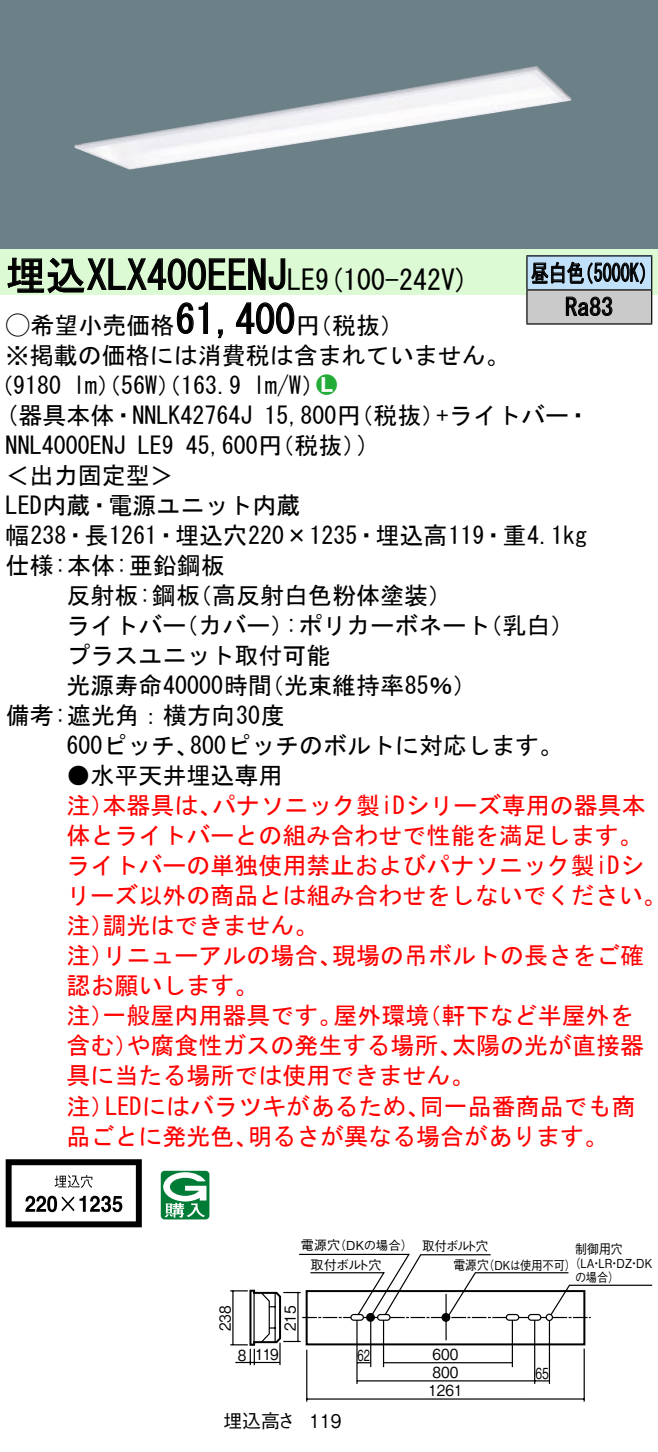
<style>
.page{position:relative;width:658px;height:1452px;background:#fff}
.page>*{position:absolute;margin:0;border:0;box-sizing:border-box;transform-origin:0 0}
.t1{font:40px "MS Gothic";color:#000}
.t2{font:28px "MS Gothic";color:#000}
.t3{font:24px/30.4px "MS Gothic";color:#000}
.t4{font:24px/30px "MS Gothic";color:#f00}
.t5{font:24px/34px "MS Gothic";color:#000;scale:.75 1}
.t6{font:24px "Ford Classification 1";color:#23ac38}
.t7{font:18.8px "Gothic BBB Pro Medium 90 pv RKSJ H";color:#000}
.t8{font:18.8px "Gothic BBB Pro Medium 90 pv RKSJ H";color:#000;scale:.9 1}
.t9{font:15.2px "Gothic BBB Pro Medium 90 pv RKSJ H";color:#000;scale:.9 1}
.t10{font:15.2px "Gothic BBB Pro Medium 90 pv RKSJ H";color:#000;scale:.65 1}
.t11{font:15.2px "Gothic BBB Pro Medium 90 pv RKSJ H";color:#000;scale:.7 1}
.t12{font:13.2px "Gothic BBB Pro Medium 90 pv RKSJ H";letter-spacing:-.02em;color:#000}
.t13{font:13.2px "Gothic BBB Pro Medium 90 pv RKSJ H";letter-spacing:-.02em;color:#000;scale:.9 1}
.t14{font:13.2px "Gothic BBB Pro Medium 90 pv RKSJ H";letter-spacing:-.02em;color:#000;scale:.95 1}
.t15{font:12.4px/14px "Gothic BBB Pro Medium 90 pv RKSJ H";color:#000;text-align:center;scale:.9 1}
.t16{font:12.4px "Gothic BBB Pro Medium 90 pv RKSJ H";color:#000}
.s1{font-size:28px}
.s2{font-family:"Ford Classification 1"}
.s3{color:#fff}
</style>
<div class="page">
<div style="left:0;top:0;width:658px;height:249px;background:#6c8087"></div>
<img style="left:74px;top:66px;width:497px;height:104px">
<div style="left:0;top:249px;width:658px;height:46px;background:#dcfad4"></div>
<svg style="left:7px;top:257px;width:279px;height:37px"></svg>
<svg style="left:176px;top:302px;width:32px;height:32px"></svg>
<svg style="left:218px;top:329px;width:5px;height:10px"></svg>
<svg style="left:236px;top:302px;width:59px;height:32px"></svg>
<svg style="left:6px;top:1159px;width:136px;height:67px"></svg>
<svg style="left:161px;top:1170px;width:48px;height:49px"></svg>
<div style="left:527px;top:256px;width:124px;height:34px;background:#c1e1fa"></div>
<div style="left:527px;top:290px;width:124px;height:34px;background:#cacaca"></div>
<hr style="left:526px;top:255px;width:126px;height:1px;background:#000">
<hr style="left:526px;top:256px;width:1px;height:33px;background:#000">
<hr style="left:651px;top:256px;width:1px;height:33px;background:#000">
<hr style="left:526px;top:289px;width:126px;height:1px;background:#000">
<hr style="left:526px;top:290px;width:1px;height:33px;background:#000">
<hr style="left:651px;top:290px;width:1px;height:33px;background:#000">
<hr style="left:526px;top:323px;width:126px;height:1px;background:#000">
<svg style="left:531px;top:261px;width:114px;height:23px"></svg>
<svg style="left:565px;top:296px;width:47px;height:20px"></svg>
<hr style="left:583px;top:1348px;width:2px;height:53px;background:#000">
<hr style="left:306px;top:1349px;width:1px;height:52px;background:#000">
<hr style="left:357px;top:1379px;width:192px;height:2px;background:#000">
<hr style="left:307px;top:1397px;width:277px;height:2px;background:#000">
<hr style="left:534px;top:1319px;width:1px;height:64px;background:#000">
<hr style="left:356px;top:1319px;width:1px;height:64px;background:#000">
<hr style="left:370px;top:1320px;width:1px;height:46px;background:#000">
<hr style="left:383px;top:1319px;width:1px;height:47px;background:#000">
<hr style="left:511px;top:1319px;width:2px;height:47px;background:#000">
<hr style="left:548px;top:1320px;width:2px;height:63px;background:#000">
<svg style="left:230px;top:1253px;width:422px;height:111px"></svg>
<h1 class="t1" style="left:6px;top:255px;width:311px">埋込XLX400EENJ<span class="s1">LE</span></h1>
<p class="t3" style="left:296px;top:310px;width:109px">（円税抜(</p>
<p class="t2" style="left:315px;top:265px;width:155px">(9 100-242 (V</p>
<h1 class="t1" style="left:175px;top:299px;width:121px">61,400</h1>
<p class="t3" style="left:6px;top:310px;width:505px"><span class="s2">A</span>希望小売価格<br>※掲載の価格には消費税は含まれていません。</p>
<p class="t6" style="left:316px;top:372px;width:22px">2<span class="s3">7</span></p>
<p class="t3" style="left:253px;top:370px;width:73px">l m (W/</p>
<p class="t3" style="left:-11px;top:370px;width:74px">（9180</p>
<p class="t3" style="left:73px;top:370px;width:170px">lm）（56 ）（W 163.9</p>
<p class="t5" style="left:565px;top:256px;width:65px;text-indent:-34px">昼白色<br>Ra83</p>
<p class="t5" style="left:575px;top:256px;width:109px">（5000 (K</p>
<p class="t3" style="left:6px;top:400px;width:248px">(器具本体・NNLK42764J</p>
<p class="t3" style="left:436px;top:400px;width:155px">+ライトバー・</p>
<p class="t3" style="left:264px;top:400px;width:182px">15,800 （円税抜）</p>
<p class="t3" style="left:186px;top:430px;width:182px">45,600 （円税抜(</p>
<p class="t3" style="left:357px;top:430px;width:13px">(</p>
<p class="t3" style="left:6px;top:430px;width:121px">NNL4000ENJ</p>
<p class="t3" style="left:6px;top:460px;width:169px">＜出力固定型&lt;</p>
<p class="t3" style="left:6px;top:490px;width:296px">LED内蔵・電源ユニット内蔵</p>
<p class="t3" style="left:6px;top:520px;width:583px">幅238・長1261・埋込穴220×1235・埋込高119・重4.1kg</p>
<p class="t3" style="left:6px;top:550px;width:220px">仕様:本体:亜鉛鋼板</p>
<p class="t3" style="left:188px;top:580px;width:266px">（高反射白色粉体塗装(</p>
<p class="t3" style="left:138px;top:430px;width:37px">LE9</p>
<p class="t3" style="left:66px;top:580px;width:135px">反射板:鋼板</p>
<p class="t3" style="left:285px;top:610px;width:206px">:ポリカーボネート</p>
<p class="t3" style="left:66px;top:610px;width:121px">ライトバー</p>
<p class="t3" style="left:66px;top:640px;width:265px">プラスユニット取付可能</p>
<p class="t3" style="left:260px;top:670px;width:218px">（光束維持率85％(</p>
<p class="t3" style="left:174px;top:610px;width:121px">（カバー）</p>
<p class="t3" style="left:478px;top:610px;width:97px">（乳白(</p>
<p class="t3" style="left:66px;top:670px;width:207px">光源寿命40000時間</p>
<p class="t3" style="left:6px;top:700px;width:280px">備考:遮光角：横方向30度</p>
<p class="t3" style="left:190px;top:730px;width:374px">800ピッチのボルトに対応します。</p>
<p class="t3" style="left:66px;top:730px;width:134px">600ピッチ、</p>
<p class="t3" style="left:66px;top:760px;width:217px">●水平天井埋込専用</p>
<p class="t4" style="left:212px;top:790px;width:435px">パナソニック製iDシリーズ専用の器具本</p>
<p class="t4" style="left:66px;top:790px;width:49px">注）</p>
<p class="t4" style="left:66px;top:820px;width:577px">体とライトバーとの組み合わせで性能を満足します。</p>
<p class="t4" style="left:66px;top:850px;width:579px">ライトバーの単独使用禁止およびパナソニック製iDシ</p>
<p class="t4" style="left:66px;top:880px;width:601px">リーズ以外の商品とは組み合わせをしないでください。</p>
<p class="t4" style="left:102px;top:910px;width:217px">調光はできません。</p>
<p class="t4" style="left:102px;top:790px;width:121px">本器具は、</p>
<p class="t4" style="left:66px;top:910px;width:49px">注）</p>
<p class="t4" style="left:332px;top:940px;width:314px">現場の吊ボルトの長さをご確</p>
<p class="t4" style="left:66px;top:940px;width:193px">注）<br>認お願いします。</p>
<p class="t4" style="left:102px;top:940px;width:241px">リニューアルの場合、</p>
<p class="t4" style="left:102px;top:1000px;width:241px">一般屋内用器具です。</p>
<p class="t4" style="left:333px;top:1000px;width:97px">屋外環境</p>
<p class="t4" style="left:417px;top:1000px;width:217px">（軒下など半屋外を</p>
<p class="t4" style="left:66px;top:1000px;width:49px">注）</p>
<p class="t4" style="left:126px;top:1030px;width:337px">や腐食性ガスの発生する場所、</p>
<p class="t4" style="left:452px;top:1030px;width:194px">太陽の光が直接器</p>
<p class="t4" style="left:66px;top:1030px;width:73px">含む）</p>
<p class="t4" style="left:66px;top:1060px;width:409px">具に当たる場所では使用できません。</p>
<p class="t4" style="left:420px;top:1090px;width:217px">同一品番商品でも商</p>
<p class="t4" style="left:105px;top:1090px;width:326px">LEDにはバラツキがあるため、</p>
<p class="t4" style="left:66px;top:1090px;width:49px">注）</p>
<p class="t4" style="left:66px;top:1120px;width:193px">品ごとに発光色、</p>
<p class="t4" style="left:248px;top:1120px;width:362px">明るさが異なる場合があります。</p>
<p class="t12" style="left:301px;top:1234px;width:41px">電源穴</p>
<p class="t16" style="left:334px;top:1235px;width:81px">（DKの場合）</p>
<p class="t9" style="left:213px;top:1331px;width:30px;rotate:-90deg">238</p>
<p class="t9" style="left:238px;top:1342px;width:11px">8</p>
<p class="t9" style="left:278px;top:1331px;width:30px;rotate:-90deg">215</p>
<p class="t9" style="left:255px;top:1341px;width:28px">119</p>
<p class="t12" style="left:310px;top:1253px;width:73px">取付ボルト穴</p>
<p class="t10" style="left:357px;top:1342px;width:21px">62</p>
<p class="t7" style="left:223px;top:1404px;width:74px">埋込高さ</p>
<p class="t8" style="left:309px;top:1405px;width:37px">119</p>
<p class="t14" style="left:422px;top:1234px;width:71px">取付ボルト穴</p>
<p class="t13" style="left:575px;top:1237px;width:54px">制御用穴</p>
<p class="t15" style="left:569px;top:1254px;width:94px">（LA LR DZ DK</p>
<p class="t13" style="left:453px;top:1253px;width:41px">電源穴</p>
<p class="t15" style="left:483px;top:1256px;width:105px">（DKは使用不可(</p>
<p class="t15" style="left:575px;top:1254px;width:51px">・<br>の場合(</p>
<p class="t15" style="left:609px;top:1254px;width:14px">・</p>
<p class="t15" style="left:628px;top:1254px;width:14px">・</p>
<p class="t9" style="left:432px;top:1341px;width:30px">600</p>
<p class="t9" style="left:432px;top:1359px;width:30px">800</p>
<p class="t9" style="left:428px;top:1377px;width:40px">1261</p>
<p class="t11" style="left:535px;top:1360px;width:21px">65</p>
</div>
